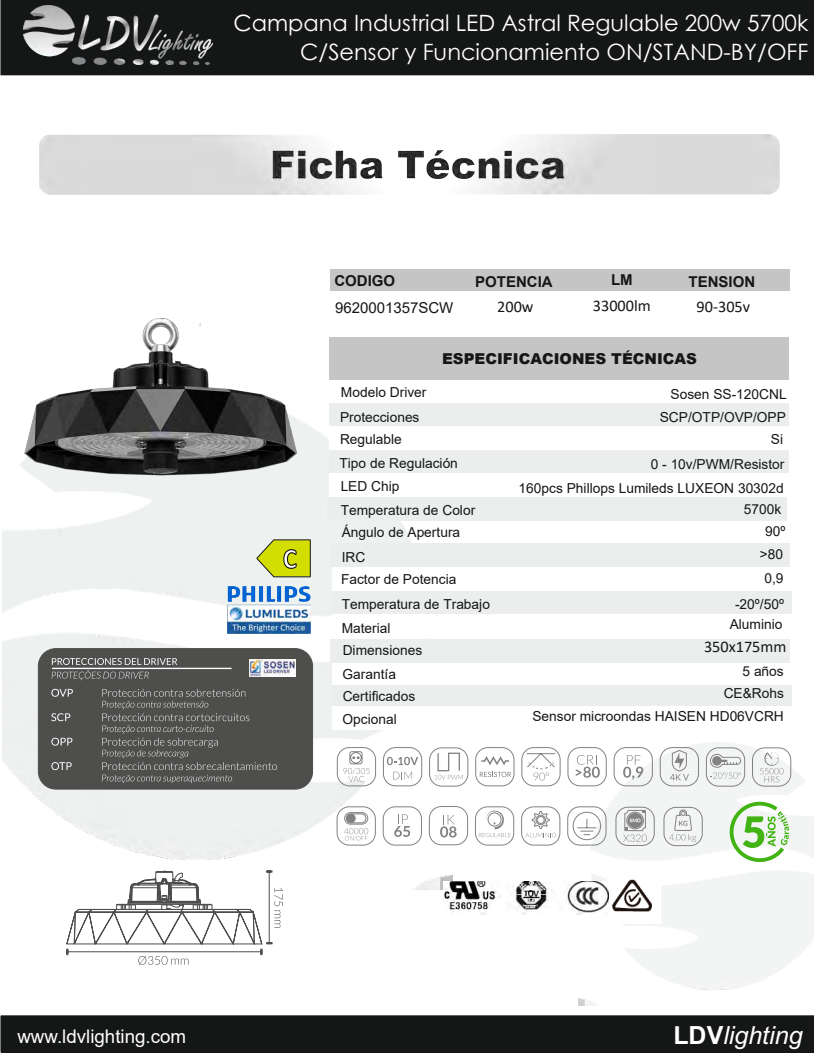
<style>
.page{position:relative;width:814px;height:1053px;background:#fff}
.page>*{position:absolute;margin:0;border:0;box-sizing:border-box;transform-origin:0 0}
.t1{font:700 28.5px "Calibri";color:#fff;scale:.92 1}
.t2{font:italic 25px "Arial";color:#fff}
.t3{font:22.5px/29.1px "Century Gothic";color:#fff;text-align:right}
.t4{font:18.75px "Arial";color:#fff}
.t5{font:16.25px "Calibri";color:#151616}
.t6{font:900 15px "Arial";color:#151616}
.t7{font:700 15px "Arial";color:#151616}
.t8{font:15px "Arial";color:#151616}
.t9{font:13.75px "Arial";color:#151616}
.t10{font:13.75px/21.9px "Arial";color:#151616}
.s1{font-style:inherit}
.s2{font-weight:700;font-style:normal}
</style>
<div class="page">
<svg style="left:1px;top:75px;width:813px;height:423px"></svg>
<div style="left:1px;top:621px;width:813px;height:431px;background:linear-gradient(to right,#f5f6f6,#fff)"></div>
<div style="left:304px;top:119px;width:488px;height:60px;background:#fff;border:1px solid #d9d9da;border-radius:11px"></div>
<div style="left:52px;top:119px;width:516px;height:60px;background:#fff;border:1px solid #d9d9da;border-radius:11px"></div>
<div style="left:0;top:0;width:814px;height:75px;background:#151616"></div>
<img style="left:23px;top:5px;width:189px;height:60px">
<div style="left:1px;top:1015px;width:813px;height:37px;background:#151616"></div>
<img style="left:578px;top:742px;width:236px;height:262px">
<img style="left:39px;top:134px;width:740px;height:61px">
<div style="left:330px;top:269px;width:459px;height:22px;background:#c5c5c5"></div>
<div style="left:330px;top:337px;width:459px;height:42px;background:#c5c5c5"></div>
<div style="left:329px;top:380px;width:459px;height:23px;background:#fff"></div>
<div style="left:330px;top:403px;width:459px;height:23px;background:#eceded"></div>
<div style="left:330px;top:449px;width:459px;height:23px;background:#eceded"></div>
<div style="left:328px;top:497px;width:459px;height:24px;background:#eceded"></div>
<div style="left:330px;top:543px;width:459px;height:24px;background:#eceded"></div>
<div style="left:330px;top:473px;width:459px;height:23px;background:#fff"></div>
<div style="left:330px;top:426px;width:459px;height:24px;background:#fff"></div>
<div style="left:333px;top:684px;width:459px;height:24px;background:#eceded"></div>
<div style="left:333px;top:661px;width:459px;height:24px;background:#fff"></div>
<div style="left:333px;top:590px;width:459px;height:24px;background:#eceded"></div>
<div style="left:331px;top:638px;width:459px;height:24px;background:#eceded"></div>
<div style="left:333px;top:614px;width:459px;height:24px;background:#fff"></div>
<div style="left:333px;top:567px;width:459px;height:24px;background:#fff"></div>
<div style="left:333px;top:706px;width:459px;height:24px;background:#fff"></div>
<img style="left:228px;top:586px;width:82px;height:47px">
<div style="left:38px;top:648px;width:274px;height:141px;background:#4e4e4d;border-radius:18px"></div>
<div style="left:38px;top:648px;width:275px;height:141px;border:1px solid #4e4e4d;border-radius:18px"></div>
<svg style="left:52px;top:658px;width:125px;height:22px"></svg>
<svg style="left:51px;top:688px;width:226px;height:95px"></svg>
<hr style="left:52px;top:667px;width:179px;height:2px;background:#fff">
<img style="left:249px;top:660px;width:46px;height:16px">
<svg style="left:256px;top:539px;width:55px;height:38px;background:#c2ca2b"></svg>
<img style="left:18px;top:304px;width:297px;height:189px">
<svg style="left:729px;top:801px;width:60px;height:61px"></svg>
<img style="left:608px;top:877px;width:52px;height:46px">
<img style="left:444px;top:881px;width:164px;height:33px">
<svg style="left:521px;top:747px;width:39px;height:39px"></svg>
<svg style="left:706px;top:747px;width:39px;height:39px"></svg>
<svg style="left:623px;top:755px;width:20px;height:24px"></svg>
<div style="left:614px;top:747px;width:38px;height:39px;border:1px solid #818281;border-radius:12px"></div>
<svg style="left:440px;top:814px;width:16px;height:23px"></svg>
<div style="left:429px;top:806px;width:39px;height:39px;border:1px solid #818281;border-radius:12px"></div>
<svg style="left:576px;top:755px;width:24px;height:22px"></svg>
<div style="left:568px;top:747px;width:38px;height:39px;border:1px solid #818281;border-radius:12px"></div>
<svg style="left:521px;top:806px;width:39px;height:39px"></svg>
<svg style="left:394px;top:814px;width:16px;height:22px"></svg>
<div style="left:383px;top:806px;width:39px;height:39px;border:1px solid #818281;border-radius:12px"></div>
<svg style="left:337px;top:747px;width:39px;height:39px"></svg>
<div style="left:752px;top:747px;width:39px;height:39px;border:1px solid #818281;border-radius:12px"></div>
<svg style="left:760px;top:751px;width:23px;height:31px"></svg>
<div style="left:337px;top:806px;width:38px;height:39px;border:1px solid #818281;border-radius:12px"></div>
<svg style="left:344px;top:812px;width:24px;height:28px"></svg>
<div style="left:346px;top:813px;width:10px;height:10px;background:#818281;border-radius:50%"></div>
<div style="left:475px;top:806px;width:39px;height:39px;border:1px solid #818281;border-radius:12px"></div>
<svg style="left:479px;top:810px;width:31px;height:27px"></svg>
<svg style="left:383px;top:747px;width:39px;height:39px"></svg>
<svg style="left:429px;top:747px;width:39px;height:39px"></svg>
<div style="left:475px;top:747px;width:39px;height:39px;border:1px solid #818281;border-radius:12px"></div>
<svg style="left:481px;top:756px;width:28px;height:9px"></svg>
<svg style="left:480px;top:771px;width:31px;height:6px"></svg>
<svg style="left:660px;top:747px;width:39px;height:39px"></svg>
<svg style="left:567px;top:806px;width:39px;height:39px"></svg>
<svg style="left:66px;top:851px;width:217px;height:114px"></svg>
<svg style="left:615px;top:806px;width:39px;height:39px"></svg>
<svg style="left:663px;top:806px;width:40px;height:40px"></svg>
<h3 class="t3" style="left:233px;top:10px;width:576px">Campana Industrial LED Astral Regulable 200w 5700k<br>C/Sensor y Funcionamiento ON/STAND-BY/OFF</h3>
<p class="t7" style="left:334px;top:270px;width:62px">CODIGO</p>
<p class="t7" style="left:475px;top:271px;width:79px">POTENCIA</p>
<p class="t7" style="left:611px;top:269px;width:23px">LM</p>
<p class="t7" style="left:688px;top:271px;width:68px">TENSION</p>
<p class="t8" style="left:335px;top:297px;width:120px">962000<span class="s1">1357</span>SCW</p>
<p class="t5" style="left:497px;top:295px;width:38px">200w</p>
<p class="t5" style="left:593px;top:294px;width:59px">33000lm</p>
<p class="t5" style="left:696px;top:295px;width:55px">90-305v</p>
<p class="t6" style="left:442px;top:347px;width:256px">ESPECIFICACIONES TÉCNICAS</p>
<h1 class="t1" style="left:283px;top:538px;width:17px">C</h1>
<p class="t9" style="left:341px;top:382px;width:87px">Modelo Driver</p>
<p class="t10" style="left:340px;top:406px;width:81px">Protecciones<br>Regulable</p>
<p class="t9" style="left:341px;top:477px;width:60px">LED Chip</p>
<p class="t9" style="left:670px;top:384px;width:118px">Sosen SS-120CNL</p>
<p class="t9" style="left:660px;top:407px;width:128px">SCP/OTP/OVP/OPP</p>
<p class="t9" style="left:771px;top:430px;width:14px">Si</p>
<p class="t9" style="left:518px;top:478px;width:267px">160pcs Phillops Lumileds LUXEON 30302d</p>
<p class="t10" style="left:339px;top:452px;width:120px">Tipo de Regulación</p>
<p class="t10" style="left:341px;top:499px;width:136px">Temperatura de Color<br>Ángulo de Apertura</p>
<p class="t9" style="left:744px;top:499px;width:39px">5700k</p>
<p class="t9" style="left:651px;top:454px;width:135px">0 - 10v/PWM/Resistor</p>
<p class="t9" style="left:765px;top:521px;width:22px">90º</p>
<p class="t9" style="left:342px;top:547px;width:25px">IRC</p>
<p class="t9" style="left:760px;top:544px;width:25px">&gt;80</p>
<p class="t10" style="left:341px;top:565px;width:150px;line-height:25.6px">Factor de Potencia<br>Temperatura de Trabajo</p>
<p class="t9" style="left:764px;top:569px;width:21px">0,9</p>
<p class="t10" style="left:735px;top:592px;width:51px">-20º/50º</p>
<p class="t10" style="left:342px;top:617px;width:82px">Material<br>Dimensiones</p>
<p class="t10" style="left:730px;top:613px;width:54px">Aluminio</p>
<p class="t10" style="left:343px;top:685px;width:74px">Certificados</p>
<p class="t10" style="left:723px;top:681px;width:62px">CE&amp;Rohs</p>
<p class="t5" style="left:704px;top:635px;width:84px">350x175mm</p>
<p class="t9" style="left:342px;top:665px;width:55px">Garantía</p>
<p class="t9" style="left:742px;top:661px;width:43px">5 años</p>
<p class="t9" style="left:342px;top:710px;width:56px">Opcional</p>
<p class="t9" style="left:532px;top:707px;width:253px">Sensor microondas HAISEN HD06VCRH</p>
<h3 class="t4" style="left:17px;top:1023px;width:170px">www.ldvlighting.com</h3>
<h2 class="t2" style="left:673px;top:1026px;width:131px"><span class="s2">LDV</span>lighting</h2>
</div>
